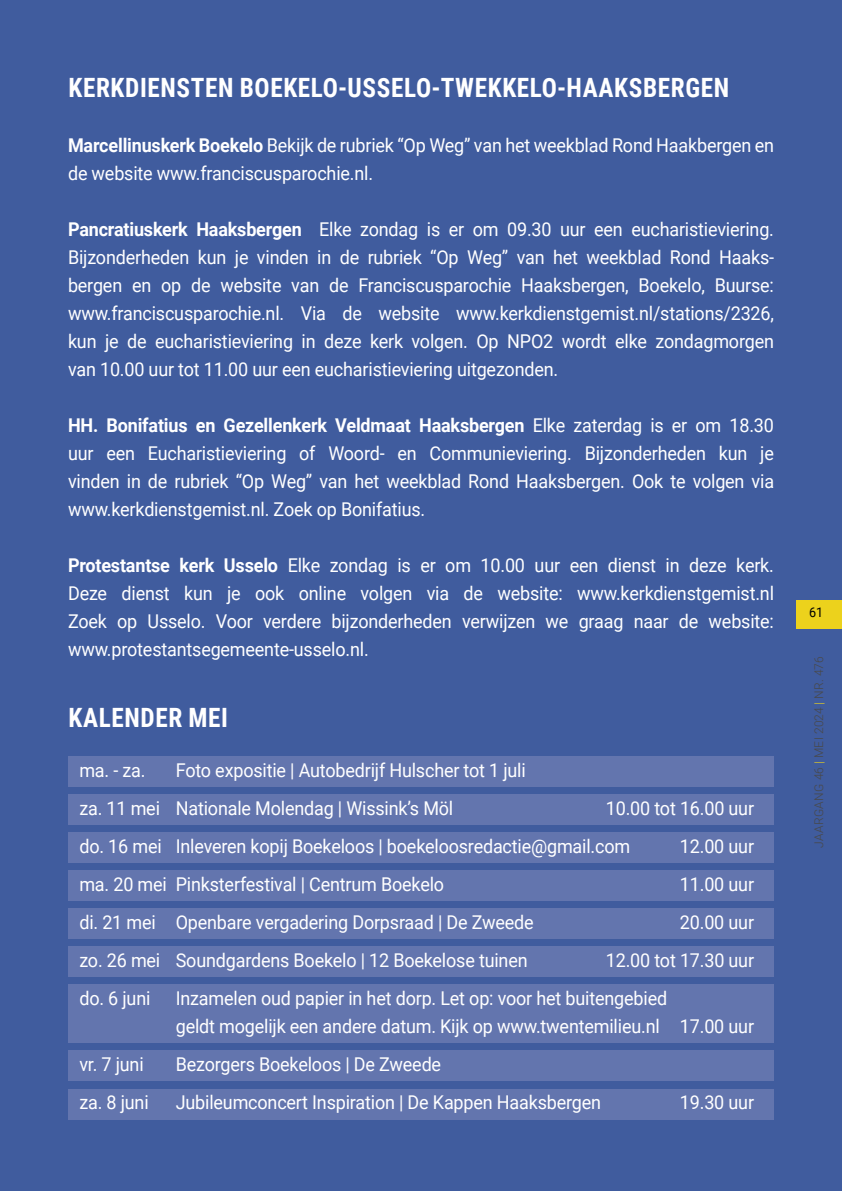
<style>
.page{position:relative;width:842px;height:1191px;background:#405c9e}
.page>*{position:absolute;margin:0;border:0;box-sizing:border-box;transform-origin:0 0}
.t1{font:700 26.6px "Roboto Condensed";letter-spacing:.025em;color:#fff;scale:.95 1}
.t2{font:19px/28px "Roboto";letter-spacing:-.01em;color:#fff;scale:.95 1}
.t3{font:13.4px "Roboto";color:#000;scale:.95 1}
.t4{font:300 12px "Roboto";letter-spacing:.035em;color:#484848}
.s1{font-weight:700}
.s2{color:#ecd21c}
</style>
<div class="page">
<div style="left:68px;top:756px;width:706px;height:31px;background:#6375ae"></div>
<div style="left:68px;top:794px;width:706px;height:31px;background:#6375ae"></div>
<div style="left:68px;top:832px;width:706px;height:31px;background:#6375ae"></div>
<div style="left:68px;top:870px;width:706px;height:31px;background:#6375ae"></div>
<div style="left:68px;top:908px;width:706px;height:31px;background:#6375ae"></div>
<div style="left:68px;top:946px;width:706px;height:31px;background:#6375ae"></div>
<div style="left:68px;top:984px;width:706px;height:59px;background:#6375ae"></div>
<div style="left:68px;top:1050px;width:706px;height:31px;background:#6375ae"></div>
<div style="left:68px;top:1088px;width:706px;height:31px;background:#6375ae"></div>
<div style="left:796px;top:600px;width:46px;height:28px;background:#ecd21c"></div>
<h1 class="t1" style="left:68px;top:69px;width:697px">KERKDIENSTEN BOEKELO-USSELO-TWEKKELO-HAAKSBERGEN</h1>
<p class="t2" style="left:68px;top:131px;width:745px"><span class="s1">Marcellinuskerk Boekelo</span> Bekijk de rubriek “Op Weg” van het weekblad Rond Haakbergen en de website www.franciscusparochie.nl.</p>
<p class="t2" style="left:68px;top:215px;width:745px;text-align:justify"><span class="s1">Pancratiuskerk Haaksbergen</span> Elke zondag is er om 09.30 uur een eucharistieviering.<br>Bijzonderheden kun je vinden in de rubriek “Op Weg” van het weekblad Rond Haaks&shy;bergen en op de website van de Franciscusparochie Haaksbergen, Boekelo, Buurse: www.franciscusparochie.nl. Via de website www.kerkdienstgemist.nl/stations/2326, kun je de eucharistieviering in deze kerk volgen. Op NPO2 wordt elke zondagmorgen van 10.00 uur tot 11.00 uur een eucharistieviering uitgezonden.</p>
<p class="t2" style="left:68px;top:411px;width:745px;text-align:justify"><span class="s1">HH. Bonifatius en Gezellenkerk Veldmaat Haaksbergen</span> Elke zaterdag is er om 18.30 uur een Eucharistieviering of Woord- en Communieviering. Bijzonderheden kun je vinden in de rubriek “Op Weg” van het weekblad Rond Haaksbergen. Ook te volgen via www.kerkdienstgemist.nl. Zoek op Bonifatius.</p>
<p class="t2" style="left:68px;top:551px;width:745px;text-align:justify"><span class="s1">Protestantse kerk Usselo</span> Elke zondag is er om 10.00 uur een dienst in deze kerk.<br>Deze dienst kun je ook online volgen via de website: www.kerkdienstgemist.nl Zoek op Usselo. Voor verdere bijzonderheden verwijzen we graag naar de website: www.protestantsegemeente-usselo.nl.</p>
<h1 class="t1" style="left:68px;top:699px;width:169px">KALENDER MEI</h1>
<p class="t2" style="left:79px;top:755px;width:71px">ma. - za.</p>
<p class="t2" style="left:79px;top:750px;width:471px;line-height:38px;text-indent:96px">Foto expositie | Autobedrijf Hulscher tot 1 juli za. 11 mei Nationale Molendag | Wissink’s Möl</p>
<p class="t2" style="left:79px;top:788px;width:712px;line-height:38px;text-indent:526px">10.00 tot 16.00 uur do. 16 mei Inleveren kopij Boekeloos | boekeloosredactie@gmail.com</p>
<p class="t2" style="left:680px;top:831px;width:80px">12.00 uur</p>
<p class="t2" style="left:79px;top:869px;width:385px">ma. 20 mei Pinksterfestival | Centrum Boekelo</p>
<p class="t2" style="left:680px;top:869px;width:80px">11.00 uur</p>
<p class="t2" style="left:79px;top:907px;width:480px">di. 21 mei Openbare vergadering Dorpsraad | De Zweede</p>
<p class="t2" style="left:680px;top:907px;width:80px">20.00 uur</p>
<p class="t2" style="left:79px;top:945px;width:473px">zo. 26 mei Soundgardens Boekelo | 12 Boekelose tuinen</p>
<p class="t2" style="left:606px;top:945px;width:158px">12.00 tot 17.30 uur</p>
<p class="t2" style="left:79px;top:983px;width:76px">do. 6 juni</p>
<p class="t2" style="left:176px;top:983px;width:610px">Inzamelen oud papier in het dorp. Let op: voor het buitengebied<br>geldt mogelijk een andere datum. Kijk op www.twentemilieu.nl 17.00 uur</p>
<p class="t2" style="left:79px;top:1049px;width:69px">vr. 7 juni</p>
<p class="t2" style="left:176px;top:1049px;width:281px">Bezorgers Boekeloos | De Zweede</p>
<p class="t2" style="left:79px;top:1087px;width:75px">za. 8 juni</p>
<p class="t2" style="left:176px;top:1087px;width:449px">Jubileumconcert Inspiration | De Kappen Haaksbergen</p>
<p class="t2" style="left:680px;top:1087px;width:80px">19.30 uur</p>
<p class="t3" style="left:809px;top:603px;width:16px">61</p>
<p class="t4" style="left:810px;top:848px;width:193px;rotate:-90deg">JAARGANG 46 <span class="s2">|</span> MEI 2024 <span class="s2">|</span> NR. 476</p>
</div>
